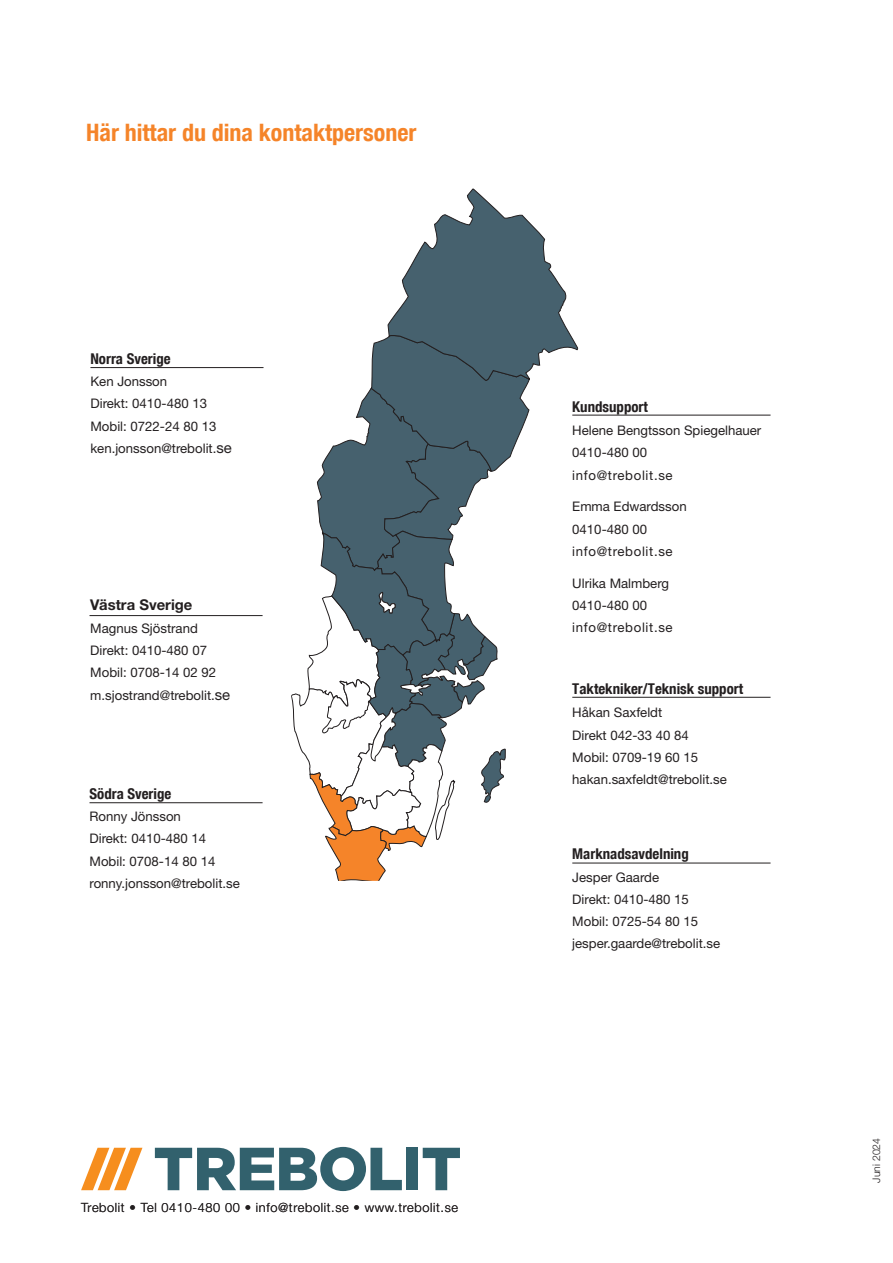
<style>
.page{position:relative;width:893px;height:1263px;background:#fff}
.page>*{position:absolute;margin:0;border:0;box-sizing:border-box;transform-origin:0 0}
.t1{font:700 condensed 24px "Helvetica Neue";color:#f58429}
.t2{font:700 condensed 14.85px "Helvetica Neue";color:#231f20}
.t3{font:700 14.85px "Helvetica Neue LT Std";color:#231f20}
.t4{font:13.2px/22.4px "Helvetica Neue LT Std";color:#231f20}
.t5{font:300 12.75px "Helvetica Neue LT Std";letter-spacing:.05em;color:#231f20}
.t6{font:300 10.5px "Helvetica Neue LT Std";color:#231f20}
.s1{font-size:14.85px}
</style>
<div class="page">
<div style="left:406px;top:1148px;width:12px;height:42px;background:#32616d"></div>
<svg style="left:81px;top:1148px;width:61px;height:42px"></svg>
<svg style="left:423px;top:1148px;width:37px;height:42px"></svg>
<svg style="left:155px;top:1147px;width:247px;height:44px"></svg>
<hr style="left:90px;top:802px;width:173px;height:1px;background:#231f20">
<hr style="left:572px;top:863px;width:198px;height:1px;background:#231f20">
<hr style="left:572px;top:415px;width:198px;height:1px;background:#231f20">
<hr style="left:572px;top:697px;width:198px;height:1px;background:#231f20">
<hr style="left:90px;top:615px;width:173px;height:1px;background:#231f20">
<hr style="left:90px;top:367px;width:173px;height:1px;background:#231f20">
<svg style="left:291px;top:188px;width:287px;height:693px"></svg>
<h1 class="t1" style="left:86px;top:122px;width:332px">Här hittar du dina kontaktpersoner</h1>
<p class="t2" style="left:90px;top:352px;width:82px">Norra Sverige</p>
<p class="t4" style="left:90px;top:370px;width:143px">Ken Jonsson<br>Direkt: 0410-480 13<br>Mobil: 0722-24 80 13 ken.jonsson@trebolit.<span class="s1">se</span></p>
<p class="t3" style="left:90px;top:596px;width:104px">Västra Sverige</p>
<p class="t4" style="left:90px;top:617px;width:141px">Magnus Sjöstrand<br>Direkt: 0410-480 07<br>Mobil: 0708-14 02 92 m.sjostrand@trebolit.<span class="s1">se</span></p>
<p class="t2" style="left:90px;top:787px;width:83px">Södra Sverige</p>
<p class="t4" style="left:90px;top:805px;width:152px">Ronny Jönsson<br>Direkt: 0410-480 14<br>Mobil: 0708-14 80 14 ronny.jonsson@trebolit.se</p>
<p class="t5" style="left:81px;top:1200px;width:379px">Trebolit • Tel 0410-480 00 • info@trebolit.se • www.trebolit.se</p>
<p class="t2" style="left:572px;top:399px;width:77px">Kundsupport</p>
<p class="t4" style="left:572px;top:419px;width:190px">Helene Bengtsson Spiegelhauer<br>0410-480 00<br>info@trebolit.se</p>
<p class="t4" style="left:572px;top:495px;width:116px">Emma Edwardsson<br>0410-480 00 info@trebolit.se</p>
<p class="t4" style="left:572px;top:571px;width:102px">Ulrika Malmberg<br>0410-480 00 info@trebolit.se</p>
<p class="t2" style="left:572px;top:682px;width:172px">Taktekniker/Teknisk support</p>
<p class="t4" style="left:572px;top:701px;width:156px">Håkan Saxfeldt<br>Direkt 042-33 40 84<br>Mobil: 0709-19 60 15 hakan.saxfeldt@trebolit.se</p>
<p class="t2" style="left:572px;top:847px;width:118px">Marknadsavdelning</p>
<p class="t4" style="left:572px;top:865px;width:149px">Jesper Gaarde<br>Direkt: 0410-480 15<br>Mobil: 0725-54 80 15 jesper.gaarde@trebolit.se</p>
<p class="t6" style="left:870px;top:1182px;width:46px;rotate:-90deg">Juni 2024</p>
</div>
